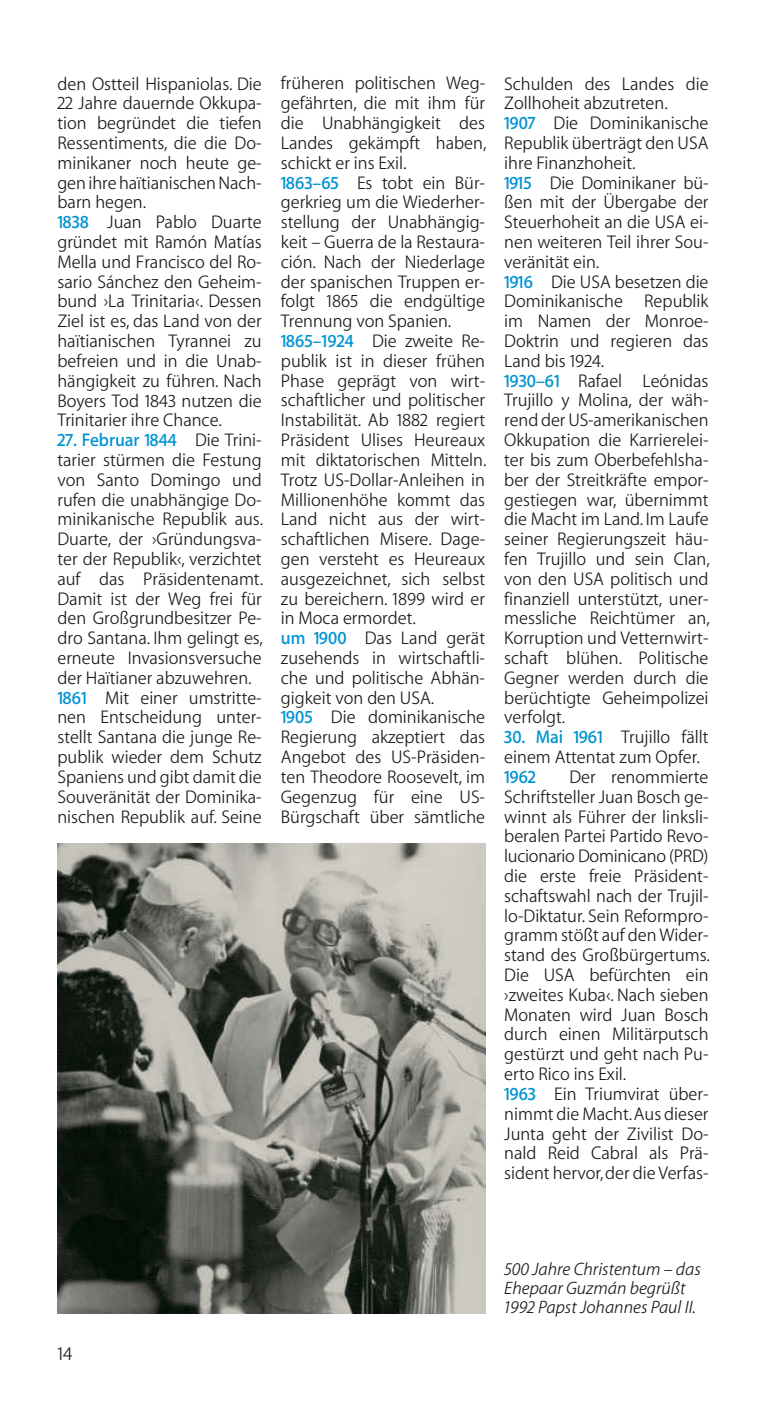
<style>
.page{position:relative;width:766px;height:1404px;background:#fff}
.page>*{position:absolute;margin:0;border:0;box-sizing:border-box;transform-origin:0 0}
.t1{font:300 19.35px "ADAC Myriad OT";color:#1a1a18}
.t2{font:300 18.45px/19.8px "ADAC Myriad OT";color:#1a1a18}
.t3{font:italic 300 18px/19.3px "ADAC Myriad OT";color:#1a1a18}
.s1{font-weight:700;color:#0093d2}
</style>
<div class="page">
<img style="left:57px;top:843px;width:428px;height:470px">
<p class="t2" style="left:57px;top:74px;width:206px">den Ostteil Hispaniolas. Die<br>22 Jahre dauernde Okkupa&shy;tion begründet die tiefen<br>Ressentiments, die die Do&shy;minikaner noch heute ge&shy;gen ihre haïtianischen Nach-- barn hegen.<br><span class="s1">1838</span> Juan Pablo Duarte gründet mit Ramón Matías<br>Mella und Francisco del Ro&shy;sario Sánchez den Geheim&shy;bund ›La Trinitaria‹. Dessen<br>Ziel ist es, das Land von der haïtianischen Tyrannei zu befreien und in die Unab&shy;hängigkeit zu führen. Nach<br>Boyers Tod 1843 nutzen die<br>Trinitarier ihre Chance.</p>
<p class="t2" style="left:57px;top:430px;width:207px"><span class="s1">27. Februar 1844</span> Die Trini&shy;tarier stürmen die Festung von Santo Domingo und rufen die unabhängige Do&shy;minikanische Republik aus.<br>Duarte, der ›Gründungsva&shy;ter der Republik‹, verzichtet auf das Präsidentenamt.<br>Damit ist der Weg frei für den Großgrundbesitzer Pe&shy;dro Santana. Ihm gelingt es, erneute Invasionsversuche der Haïtianer abzuwehren.<br><span class="s1">1861</span> Mit einer umstritte&shy;nen Entscheidung unter&shy;stellt Santana die junge Re&shy;publik wieder dem Schutz<br>Spaniens und gibt damit die<br>Souveränität der Dominika&shy;nischen Republik auf. Seine</p>
<p class="t2" style="left:281px;top:74px;width:207px">früheren politischen Weg&shy;gefährten, die mit ihm für die Unabhängigkeit des<br>Landes gekämpft haben, schickt er ins Exil.<br><span class="s1">1863–65</span> Es tobt ein Bür&shy;gerkrieg um die Wiederher&shy;stellung der Unabhängig&shy;keit – Guerra de la Restaura&shy;ción. Nach der Niederlage der spanischen Truppen er&shy;folgt 1865 die endgültige<br>Trennung von Spanien.<br><span class="s1">1865–1924</span> Die zweite Re&shy;publik ist in dieser frühen<br>Phase geprägt von wirt&shy;schaftlicher und politischer<br>Instabilität. Ab 1882 regiert<br>Präsident Ulises Heureaux mit diktatorischen Mitteln.<br>Trotz US-Dollar-Anleihen in<br>Millionenhöhe kommt das<br>Land nicht aus der wirt&shy;schaftlichen Misere. Dage&shy;gen versteht es Heureaux ausgezeichnet, sich selbst zu bereichern. 1899 wird er in Moca ermordet.<br><span class="s1">um 1900</span> Das Land gerät zusehends in wirtschaftli&shy;che und politische Abhän&shy;gigkeit von den USA.<br><span class="s1">1905</span> Die dominikanische<br>Regierung akzeptiert das<br>Angebot des US-Präsiden&shy;ten Theodore Roosevelt, im<br>Gegenzug für eine US-<br>Bürgschaft über sämtliche</p>
<p class="t2" style="left:504px;top:74px;width:207px">Schulden des Landes die<br>Zollhoheit abzutreten.<br><span class="s1">1907</span> Die Dominikanische<br>Republik überträgt den USA ihre Finanzhoheit.<br><span class="s1">1915</span> Die Dominikaner bü&shy;ßen mit der Übergabe der<br>Steuerhoheit an die USA ei&shy;nen weiteren Teil ihrer Sou&shy;veränität ein.<br><span class="s1">1916</span> Die USA besetzen die<br>Dominikanische Republik im Namen der Monroe-<br>Doktrin und regieren das<br>Land bis 1924.<br><span class="s1">1930–61</span> Rafael Leónidas<br>Trujillo y Molina, der wäh&shy;rend der US-amerikanischen<br>Okkupation die Karrierelei&shy;ter bis zum Oberbefehlsha&shy;ber der Streitkräfte empor&shy;gestiegen war, übernimmt die Macht im Land. Im Laufe seiner Regierungszeit häu&shy;fen Trujillo und sein Clan, von den USA politisch und finanziell unterstützt, uner&shy;messliche Reichtümer an,<br>Korruption und Vetternwirt&shy;schaft blühen. Politische<br>Gegner werden durch die berüchtigte Geheimpolizei verfolgt.</p>
<p class="t2" style="left:504px;top:727px;width:206px"><span class="s1">30. Mai 1961</span> Trujillo fällt einem Attentat zum Opfer.<br><span class="s1">1962</span></p>
<p class="t2" style="left:504px;top:767px;width:207px;text-indent:65px">Der renommierte<br>Schriftsteller Juan Bosch ge&shy;winnt als Führer der linksli&shy;beralen Partei Partido Revo&shy;lucionario Dominicano (PRD) die erste freie Präsident&shy;schaftswahl nach der Trujil&shy;lo-Diktatur. Sein Reformpro&shy;gramm stößt auf den Wider&shy;stand des Großbürgertums.<br>Die USA befürchten ein ›zweites Kuba‹. Nach sieben<br>Monaten wird Juan Bosch durch einen Militärputsch gestürzt und geht nach Pu&shy;erto Rico ins Exil.<br><span class="s1">1963</span> Ein Triumvirat über&shy;nimmt die Macht. Aus dieser<br>Junta geht der Zivilist Do&shy;nald Reid Cabral als Prä&shy;sident hervor, der die Verfas-</p>
<p class="t1" style="left:57px;top:1342px;width:17px">14</p>
<p class="t3" style="left:504px;top:1258px;width:198px">500 Jahre Christentum – das<br>Ehepaar Guzmán begrüßt<br>1992 Papst Johannes Paul II.</p>
</div>
